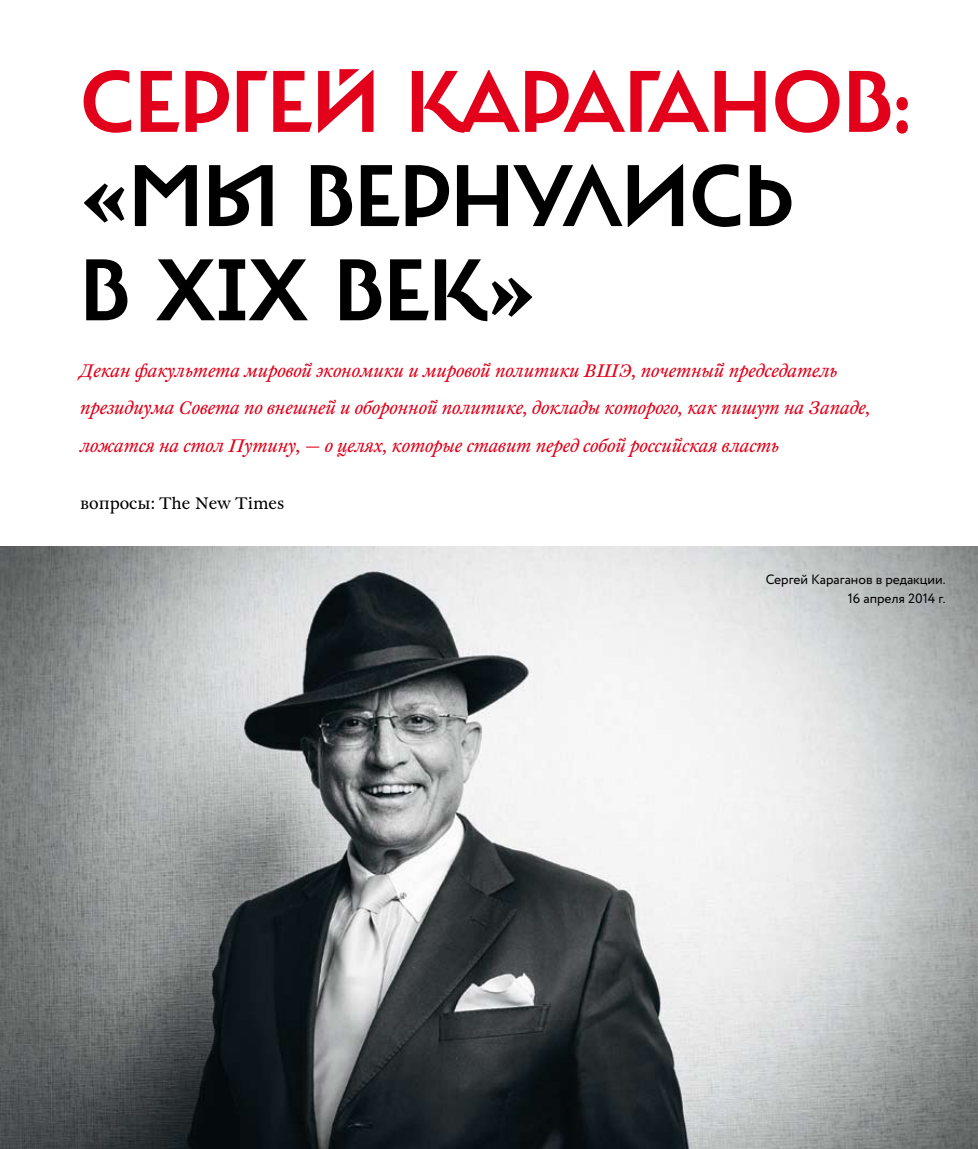
<style>
.page{position:relative;width:978px;height:1149px;background:#fff}
.page>*{position:absolute;margin:0;border:0;box-sizing:border-box;transform-origin:0 0}
.t1{font:87px/94.2px "NT Carmela";color:#000}
.t2{font:87px "NT Carmela";letter-spacing:.065em;color:#e2001a}
.t3{font:italic 18px/37.7px "William Regular 2";color:#e2001a}
.t4{font:16.5px "William Regular 2";color:#000}
.t5{font:13.5px/18.8px "Circe";color:#000;text-align:right}
</style>
<div class="page">
<img style="left:0;top:546px;width:978px;height:602px">
<h1 class="t2" style="left:80px;top:50px;width:833px">Сергей Караганов:</h1>
<h1 class="t1" style="left:80px;top:150px;width:715px">«Мы вернулись в XIX век»</h1>
<p class="t3" style="left:80px;top:351px;width:792px">Декан факультета мировой экономики и мировой политики ВШЭ, почетный председатель президиума Совета по внешней и оборонной политике, доклады которого, как пишут на Западе, ложатся на стол Путину, — о целях, которые ставит перед собой российская власть</p>
<p class="t4" style="left:80px;top:492px;width:206px">вопросы: The New Times</p>
<p class="t5" style="left:766px;top:570px;width:181px">Сергей Караганов в редакции.<br>16 апреля 2014 г.</p>
</div>
